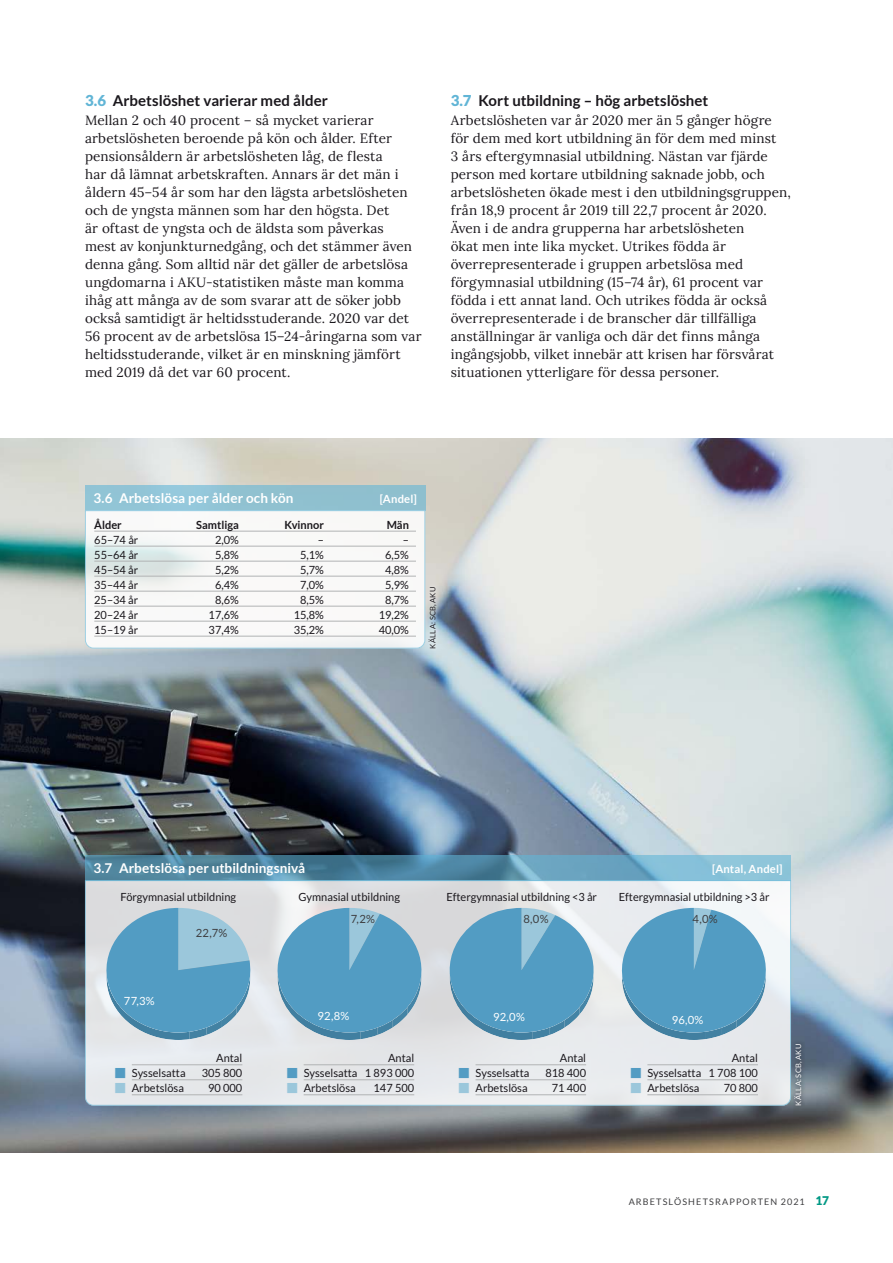
<style>
.page{position:relative;width:893px;height:1263px;background:#fff}
.page>*{position:absolute;margin:0;border:0;box-sizing:border-box;transform-origin:0 0}
.t1{font:700 15px "Lato";color:#1a171c}
.t2{font:13.5px/18px "Lora";letter-spacing:.01em;color:#1a171c}
.t3{font:700 13.5px "Lato";letter-spacing:.005em;color:#fff}
.t4{font:11.25px "Lato";color:#1a171c}
.t5{font:700 11.25px "Lato";color:#1a171c}
.t6{font:700 11.25px "Lato";letter-spacing:.015em;color:#fff}
.t7{font:11.25px "Lato";letter-spacing:.015em;color:#fff}
.t8{font:11.25px "Lato";color:#3e3e40}
.t9{font:9px "Lato";letter-spacing:.125em;color:#3e3e40}
.t10{font:7.5px "Lato";letter-spacing:.025em;color:#1a171c}
.t11{font:7.5px "Lato";letter-spacing:.025em;color:#fff}
.s1{font-weight:900;color:#61b5d6}
.s2{color:#539cc3}
.s3{color:#9bc7db}
.s4{font-weight:900;font-size:12px;color:#009884}
</style>
<div class="page">
<img style="left:0;top:438px;width:893px;height:714px">
<svg style="left:85px;top:485px;width:340px;height:25px;background:#90c2d2"></svg>
<svg style="left:85px;top:510px;width:341px;height:139px"></svg>
<div style="left:426px;top:584px;width:14px;height:67px;background:#fff;opacity:.75"></div>
<svg style="left:85px;top:880px;width:706px;height:226px;background:#aecbda"></svg>
<svg style="left:85px;top:855px;width:706px;height:25px;background:#5e96af"></svg>
<div style="left:790px;top:1040px;width:16px;height:69px;background:#1a171c;opacity:.75"></div>
<hr style="left:132px;top:1064px;width:110px;height:1px;background:#b1b3b4">
<hr style="left:132px;top:1079px;width:110px;height:1px;background:#b1b3b4">
<hr style="left:132px;top:1094px;width:110px;height:1px;background:#b1b3b4">
<hr style="left:304px;top:1064px;width:110px;height:1px;background:#b1b3b4">
<hr style="left:304px;top:1079px;width:110px;height:1px;background:#b1b3b4">
<hr style="left:304px;top:1094px;width:110px;height:1px;background:#b1b3b4">
<hr style="left:476px;top:1064px;width:110px;height:1px;background:#b1b3b4">
<hr style="left:476px;top:1079px;width:110px;height:1px;background:#b1b3b4">
<hr style="left:476px;top:1094px;width:110px;height:1px;background:#b1b3b4">
<hr style="left:647px;top:1064px;width:111px;height:1px;background:#b1b3b4">
<hr style="left:647px;top:1079px;width:111px;height:1px;background:#b1b3b4">
<hr style="left:647px;top:1094px;width:111px;height:1px;background:#b1b3b4">
<p class="t1" style="left:85px;top:92px;width:244px"><span class="s1">3.6</span> Arbetslöshet varierar med ålder</p>
<p class="t2" style="left:85px;top:110px;width:338px">Mellan 2 och 40 procent – så mycket varierar arbetslösheten beroende på kön och ålder. Efter pensionsåldern är arbetslösheten låg, de flesta<br>har då lämnat arbetskraften. Annars är det män i åldern 45–54 år som har den lägsta arbetslösheten och de yngsta männen som har den högsta. Det<br>är oftast de yngsta och de äldsta som påverkas<br>mest av konjunkturnedgång, och det stämmer även denna gång. Som alltid när det gäller de arbetslösa ungdomarna i AKU-statistiken måste man komma ihåg att många av de som svarar att de söker jobb också samtidigt är heltidsstuderande. 2020 var det 56 procent av de arbetslösa 15–24-åringarna som var heltidsstuderande, vilket är en minskning jämfört med 2019 då det var 60 procent.</p>
<p class="t1" style="left:451px;top:92px;width:259px"><span class="s1">3.7</span> Kort utbildning – hög arbetslöshet</p>
<p class="t2" style="left:451px;top:110px;width:342px">Arbetslösheten var år 2020 mer än 5 gånger högre för dem med kort utbildning än för dem med minst<br>3 års eftergymnasial utbildning. Nästan var fjärde person med kortare utbildning saknade jobb, och arbetslösheten ökade mest i den utbildningsgruppen, från 18,9 procent år 2019 till 22,7 procent år 2020.<br>Även i de andra grupperna har arbetslösheten<br>ökat men inte lika mycket. Utrikes födda är överrepresenterade i gruppen arbetslösa med förgymnasial utbildning (15–74 år), 61 procent var födda i ett annat land. Och utrikes födda är också överrepresenterade i de branscher där tillfälliga anställningar är vanliga och där det finns många ingångsjobb, vilket innebär att krisen har försvårat situationen ytterligare för dessa personer.</p>
<p class="t3" style="left:94px;top:490px;width:202px">3.6 Arbetslösa per ålder och kön</p>
<p class="t6" style="left:380px;top:492px;width:39px">[Andel]</p>
<p class="t5" style="left:94px;top:518px;width:29px">Ålder</p>
<p class="t5" style="left:196px;top:518px;width:44px">Samtliga</p>
<p class="t5" style="left:284px;top:518px;width:41px">Kvinnor</p>
<p class="t5" style="left:387px;top:518px;width:24px">Män</p>
<p class="t4" style="left:94px;top:533px;width:46px">65–74 år</p>
<p class="t4" style="left:215px;top:533px;width:25px">2,0%</p>
<p class="t4" style="left:318px;top:533px;width:8px">–</p>
<p class="t4" style="left:403px;top:533px;width:8px">–</p>
<p class="t4" style="left:94px;top:548px;width:46px">55–64 år</p>
<p class="t4" style="left:215px;top:548px;width:25px">5,8%</p>
<p class="t4" style="left:300px;top:548px;width:25px">5,1%</p>
<p class="t4" style="left:385px;top:548px;width:25px">6,5%</p>
<p class="t4" style="left:94px;top:563px;width:46px">45–54 år</p>
<p class="t4" style="left:215px;top:563px;width:25px">5,2%</p>
<p class="t4" style="left:300px;top:563px;width:25px">5,7%</p>
<p class="t4" style="left:385px;top:563px;width:25px">4,8%</p>
<p class="t4" style="left:94px;top:578px;width:46px">35–44 år</p>
<p class="t4" style="left:215px;top:578px;width:25px">6,4%</p>
<p class="t4" style="left:300px;top:578px;width:25px">7,0%</p>
<p class="t4" style="left:385px;top:578px;width:25px">5,9%</p>
<p class="t4" style="left:94px;top:593px;width:46px">25–34 år</p>
<p class="t4" style="left:215px;top:593px;width:25px">8,6%</p>
<p class="t4" style="left:300px;top:593px;width:25px">8,5%</p>
<p class="t4" style="left:385px;top:593px;width:25px">8,7%</p>
<p class="t4" style="left:94px;top:608px;width:46px">20–24 år</p>
<p class="t4" style="left:209px;top:608px;width:32px">17,6%</p>
<p class="t4" style="left:294px;top:608px;width:32px">15,8%</p>
<p class="t4" style="left:379px;top:608px;width:32px">19,2%</p>
<p class="t4" style="left:94px;top:623px;width:46px">15–19 år</p>
<p class="t4" style="left:209px;top:623px;width:32px">37,4%</p>
<p class="t4" style="left:294px;top:623px;width:32px">35,2%</p>
<p class="t4" style="left:379px;top:623px;width:32px">40,0%</p>
<p class="t10" style="left:429px;top:648px;width:63px;rotate:-90deg">KÄLLA: SCB, AKU</p>
<p class="t3" style="left:94px;top:860px;width:213px">3.7 Arbetslösa per utbildningsnivå</p>
<p class="t6" style="left:712px;top:862px;width:72px">[Antal, Andel]</p>
<p class="t4" style="left:121px;top:890px;width:117px">Förgymnasial utbildning</p>
<p class="t4" style="left:298px;top:890px;width:103px">Gymnasial utbildning</p>
<p class="t4" style="left:446px;top:890px;width:152px">Eftergymnasial utbildning &lt;3 år</p>
<p class="t4" style="left:619px;top:890px;width:152px">Eftergymnasial utbildning &gt;3 år</p>
<p class="t8" style="left:196px;top:927px;width:33px">22,7%</p>
<p class="t8" style="left:523px;top:913px;width:27px">8,0%</p>
<p class="t8" style="left:351px;top:913px;width:26px">7,2%</p>
<p class="t8" style="left:693px;top:913px;width:27px">4,0%</p>
<p class="t7" style="left:124px;top:995px;width:32px">77,3%</p>
<p class="t4" style="left:216px;top:1052px;width:28px">Antal</p>
<p class="t4" style="left:115px;top:1067px;width:72px"><span class="s2">•</span> Sysselsatta</p>
<p class="t4" style="left:202px;top:1067px;width:42px">305 800</p>
<p class="t4" style="left:115px;top:1082px;width:71px"><span class="s3">•</span> Arbetslösa</p>
<p class="t4" style="left:208px;top:1082px;width:36px">90 000</p>
<p class="t7" style="left:318px;top:1009px;width:33px">92,8%</p>
<p class="t4" style="left:388px;top:1052px;width:28px">Antal</p>
<p class="t4" style="left:287px;top:1067px;width:129px"><span class="s2">•</span> Sysselsatta 1 893 000</p>
<p class="t4" style="left:287px;top:1082px;width:71px"><span class="s3">•</span> Arbetslösa</p>
<p class="t4" style="left:374px;top:1082px;width:42px">147 500</p>
<p class="t7" style="left:493px;top:1011px;width:33px">92,0%</p>
<p class="t4" style="left:560px;top:1052px;width:28px">Antal</p>
<p class="t4" style="left:459px;top:1067px;width:72px"><span class="s2">•</span> Sysselsatta</p>
<p class="t4" style="left:545px;top:1067px;width:42px">818 400</p>
<p class="t4" style="left:459px;top:1082px;width:71px"><span class="s3">•</span> Arbetslösa</p>
<p class="t4" style="left:552px;top:1082px;width:36px">71 400</p>
<p class="t7" style="left:672px;top:1013px;width:33px">96,0%</p>
<p class="t4" style="left:732px;top:1052px;width:28px">Antal</p>
<p class="t4" style="left:630px;top:1067px;width:129px"><span class="s2">•</span> Sysselsatta 1 708 100</p>
<p class="t4" style="left:630px;top:1082px;width:71px"><span class="s3">•</span> Arbetslösa</p>
<p class="t4" style="left:724px;top:1082px;width:36px">70 800</p>
<p class="t11" style="left:794px;top:1106px;width:63px;rotate:-90deg">KÄLLA: SCB, AKU</p>
<p class="t9" style="left:629px;top:1197px;width:202px">ARBETSLÖSHETSRAPPORTEN 2021 <span class="s4">17</span></p>
</div>
